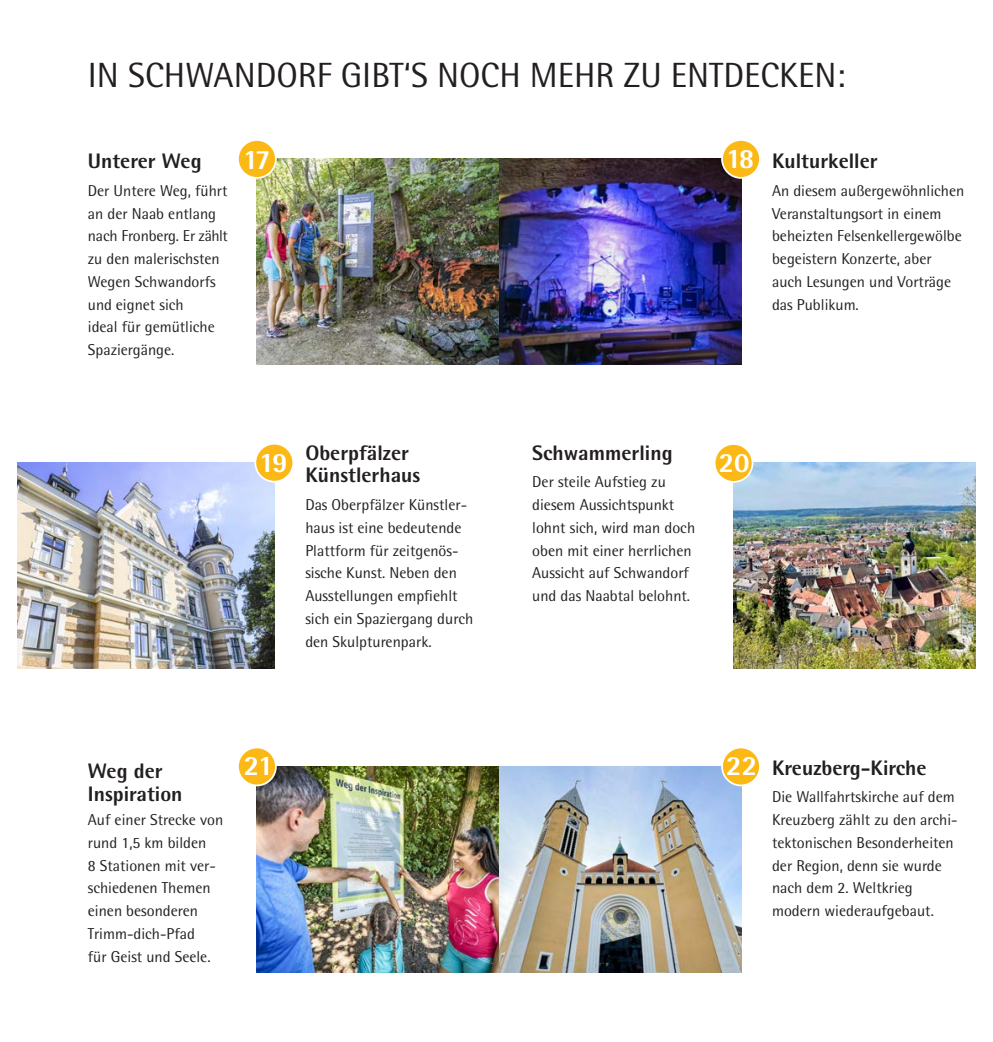
<style>
.page{position:relative;width:993px;height:1042px;background:#fff}
.page>*{position:absolute;margin:0;border:0;box-sizing:border-box;transform-origin:0 0}
.t1{font:35px "Rotis Semi Sans Pro";color:#231f20}
.t2{font:800 27.82px "Rotis Semi Sans Pro";letter-spacing:-.07em;color:#fff}
.t3{font:800 21px/22.8px "Rotis Semi Sans Pro";color:#231f20}
.t4{font:15.75px/22.8px "Rotis Semi Sans Pro";color:#231f20}
</style>
<div class="page">
<img style="left:733px;top:462px;width:242px;height:206px">
<img style="left:499px;top:159px;width:241px;height:205px">
<img style="left:499px;top:766px;width:241px;height:206px">
<img style="left:18px;top:462px;width:256px;height:206px">
<img style="left:257px;top:159px;width:242px;height:205px">
<img style="left:257px;top:766px;width:242px;height:206px">
<div style="left:255px;top:444px;width:38px;height:38px;background:#fcb814;border-radius:50%"></div>
<div style="left:254px;top:443px;width:40px;height:39px;border:2px solid #fff;border-radius:50%"></div>
<div style="left:238px;top:747px;width:38px;height:38px;background:#fcb814;border-radius:50%"></div>
<div style="left:237px;top:746px;width:40px;height:40px;border:2px solid #fff;border-radius:50%"></div>
<div style="left:721px;top:140px;width:38px;height:38px;background:#fcb814;border-radius:50%"></div>
<div style="left:721px;top:139px;width:39px;height:40px;border:2px solid #fff;border-radius:50%"></div>
<div style="left:721px;top:747px;width:38px;height:38px;background:#fcb814;border-radius:50%"></div>
<div style="left:721px;top:746px;width:39px;height:40px;border:2px solid #fff;border-radius:50%"></div>
<div style="left:714px;top:444px;width:38px;height:38px;background:#fcb814;border-radius:50%"></div>
<div style="left:713px;top:443px;width:40px;height:40px;border:2px solid #fff;border-radius:50%"></div>
<div style="left:238px;top:140px;width:38px;height:38px;background:#fcb814;border-radius:50%"></div>
<div style="left:237px;top:139px;width:40px;height:40px;border:2px solid #fff;border-radius:50%"></div>
<h1 class="t1" style="left:88px;top:55px;width:759px">IN SCHWANDORF GIBT‘S NOCH MEHR ZU ENTDECKEN:</h1>
<h3 class="t3" style="left:88px;top:149px;width:115px">Unterer Weg</h3>
<p class="t4" style="left:88px;top:179px;width:142px">Der Untere Weg, führt an der Naab entlang nach Fronberg. Er zählt zu den malerischsten<br>Wegen Schwandorfs und eignet sich<br>ideal für gemütliche<br>Spaziergänge.</p>
<h2 class="t2" style="left:243px;top:142px;width:29px">17</h2>
<h2 class="t2" style="left:259px;top:445px;width:30px">19</h2>
<h3 class="t3" style="left:305px;top:441px;width:116px">Oberpfälzer<br>Künstlerhaus</h3>
<p class="t4" style="left:305px;top:493px;width:169px">Das Oberpfälzer Künstler&shy;haus ist eine bedeutende<br>Plattform für zeitgenös&shy;sische Kunst. Neben den<br>Ausstellungen empfiehlt sich ein Spaziergang durch den Skulpturenpark.</p>
<h3 class="t3" style="left:88px;top:759px;width:96px">Weg der<br>Inspiration</h3>
<p class="t4" style="left:88px;top:808px;width:137px">Auf einer Strecke von rund 1,5 km bilden<br>8 Stationen mit ver&shy;schiedenen Themen einen besonderen<br>Trimm-dich-Pfad<br>für Geist und Seele.</p>
<h2 class="t2" style="left:243px;top:748px;width:31px">21</h2>
<h2 class="t2" style="left:726px;top:141px;width:30px">18</h2>
<h3 class="t3" style="left:771px;top:149px;width:107px">Kulturkeller</h3>
<p class="t4" style="left:771px;top:179px;width:194px">An diesem außergewöhnlichen<br>Veranstaltungsort in einem beheizten Felsenkellergewölbe begeistern Konzerte, aber auch Lesungen und Vorträge das Publikum.</p>
<h3 class="t3" style="left:532px;top:441px;width:142px">Schwammerling</h3>
<p class="t4" style="left:532px;top:471px;width:164px">Der steile Aufstieg zu diesem Aussichtspunkt lohnt sich, wird man doch oben mit einer herrlichen<br>Aussicht auf Schwandorf und das Naabtal belohnt.</p>
<h2 class="t2" style="left:718px;top:445px;width:33px">20</h2>
<h2 class="t2" style="left:726px;top:748px;width:33px">22</h2>
<h3 class="t3" style="left:771px;top:756px;width:156px">Kreuzberg-Kirche</h3>
<p class="t4" style="left:771px;top:786px;width:187px">Die Wallfahrtskirche auf dem<br>Kreuzberg zählt zu den archi&shy;tektonischen Besonderheiten der Region, denn sie wurde nach dem 2. Weltkrieg modern wiederaufgebaut.</p>
</div>
